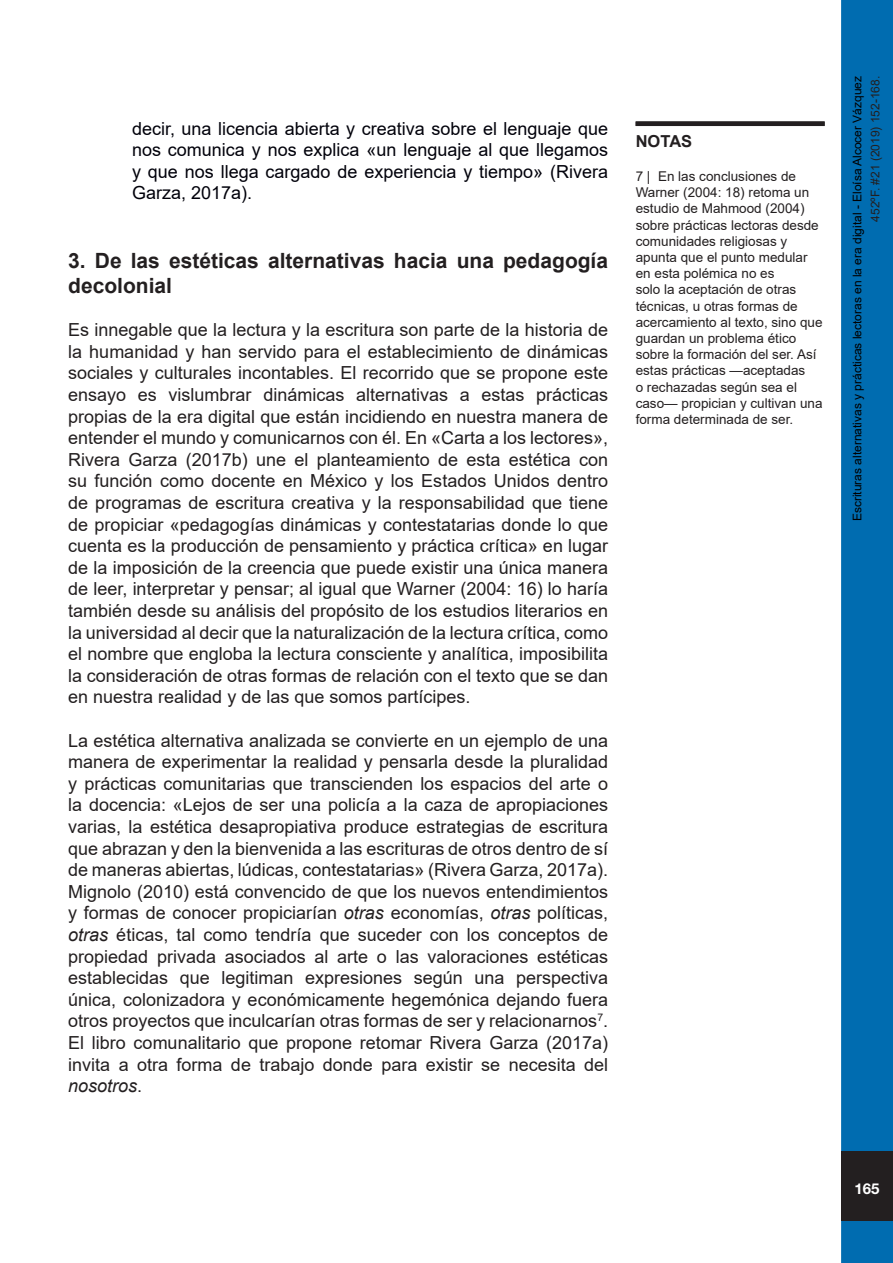
<style>
.page{position:relative;width:893px;height:1263px;background:#fff}
.page>*{position:absolute;margin:0;border:0;box-sizing:border-box;transform-origin:0 0}
.t1{font:700 21px/25.2px "Arial";color:#231f20}
.t2{font:18px/21.6px "Arial";color:#231f20;text-align:justify}
.t3{font:18px/21.6px "Arial";color:#00000a;text-align:justify}
.Estilo_de_párrafo_1{font:700 16.5px "Arial";color:#231f20}
.t4{font:700 15px "Helvetica Neue";color:#fff}
.Estilo_de_párrafo_1-2{font:13.5px/16.2px "Arial";color:#231f20}
.t5{font:12px "Arial";color:#000}
.t6{font:12px "Arial";color:#231f20}
.s1{font-style:italic}
</style>
<div class="page">
<div style="left:843px;top:2px;width:48px;height:1259px;background:#006cb0"></div>
<div style="left:841px;top:0;width:52px;height:1263px;border:3px solid #006cb0"></div>
<div style="left:841px;top:1151px;width:52px;height:70px;background:#231f20"></div>
<div style="left:636px;top:121px;width:189px;height:5px;background:#231f20"></div>
<p class="t3" style="left:132px;top:117px;width:478px">decir, una licencia abierta y creativa sobre el lenguaje que nos comunica y nos explica «un lenguaje al que llegamos y que nos llega cargado de experiencia y tiempo» (Rivera Garza, 2017a).</p>
<p class="t1" style="left:68px;top:248px;width:541px">3. De las estéticas alternativas hacia una pedagogía decolonial</p>
<p class="t2" style="left:68px;top:319px;width:541px">Es innegable que la lectura y la escritura son parte de la historia de la humanidad y han servido para el establecimiento de dinámicas sociales y culturales incontables. El recorrido que se propone este ensayo es vislumbrar dinámicas alternativas a estas prácticas propias de la era digital que están incidiendo en nuestra manera de entender el mundo y comunicarnos con él. En «Carta a los lectores», Rivera Garza (2017b) une el planteamiento de esta estética con su función como docente en México y los Estados Unidos dentro de programas de escritura creativa y la responsabilidad que tiene de propiciar «pedagogías dinámicas y contestatarias donde lo que cuenta es la producción de pensamiento y práctica crítica» en lugar de la imposición de la creencia que puede existir una única manera de leer, interpretar y pensar; al igual que Warner (2004: 16) lo haría también desde su análisis del propósito de los estudios literarios en la universidad al decir que la naturalización de la lectura crítica, como el nombre que engloba la lectura consciente y analítica, imposibilita la consideración de otras formas de relación con el texto que se dan en nuestra realidad y de las que somos partícipes.</p>
<p class="t2" style="left:68px;top:729px;width:541px">La estética alternativa analizada se convierte en un ejemplo de una manera de experimentar la realidad y pensarla desde la pluralidad y prácticas comunitarias que transcienden los espacios del arte o la docencia: «Lejos de ser una policía a la caza de apropiaciones varias, la estética desapropiativa produce estrategias de escritura que abrazan y den la bienvenida a las escrituras de otros dentro de sí de maneras abiertas, lúdicas, contestatarias» (Rivera Garza, 2017a).<br>Mignolo (2010) está convencido de que los nuevos entendimientos y formas de conocer propiciarían <span class="s1">otras</span> economías, <span class="s1">otras</span> políticas, <span class="s1">otras</span> éticas, tal como tendría que suceder con los conceptos de propiedad privada asociados al arte o las valoraciones estéticas establecidas que legitiman expresiones según una perspectiva única, colonizadora y económicamente hegemónica dejando fuera otros proyectos que inculcarían otras formas de ser y relacionarnos<sup>7</sup>.<br>El libro comunalitario que propone retomar Rivera Garza (2017a) invita a otra forma de trabajo donde para existir se necesita del <span class="s1">nosotros</span>.</p>
<p class="Estilo_de_párrafo_1" style="left:636px;top:129px;width:58px">NOTAS</p>
<p class="Estilo_de_párrafo_1-2" style="left:636px;top:168px;width:188px">7 | En las conclusiones de<br>Warner (2004: 18) retoma un estudio de Mahmood (2004) sobre prácticas lectoras desde comunidades religiosas y apunta que el punto medular en esta polémica no es<br>solo la aceptación de otras técnicas, u otras formas de acercamiento al texto, sino que guardan un problema ético sobre la formación del ser. Así estas prácticas —aceptadas<br>o rechazadas según sea el caso— propician y cultivan una forma determinada de ser.</p>
<p class="t5" style="left:849px;top:521px;width:447px;rotate:-90deg">Escrituras alternativas y prácticas lectoras en la era digital - Eloísa Alcocer Vázquez</p>
<p class="t6" style="left:867px;top:222px;width:147px;rotate:-90deg">452ºF. #21 (2019) 152-168.</p>
<p class="t4" style="left:854px;top:1179px;width:27px">165</p>
</div>
